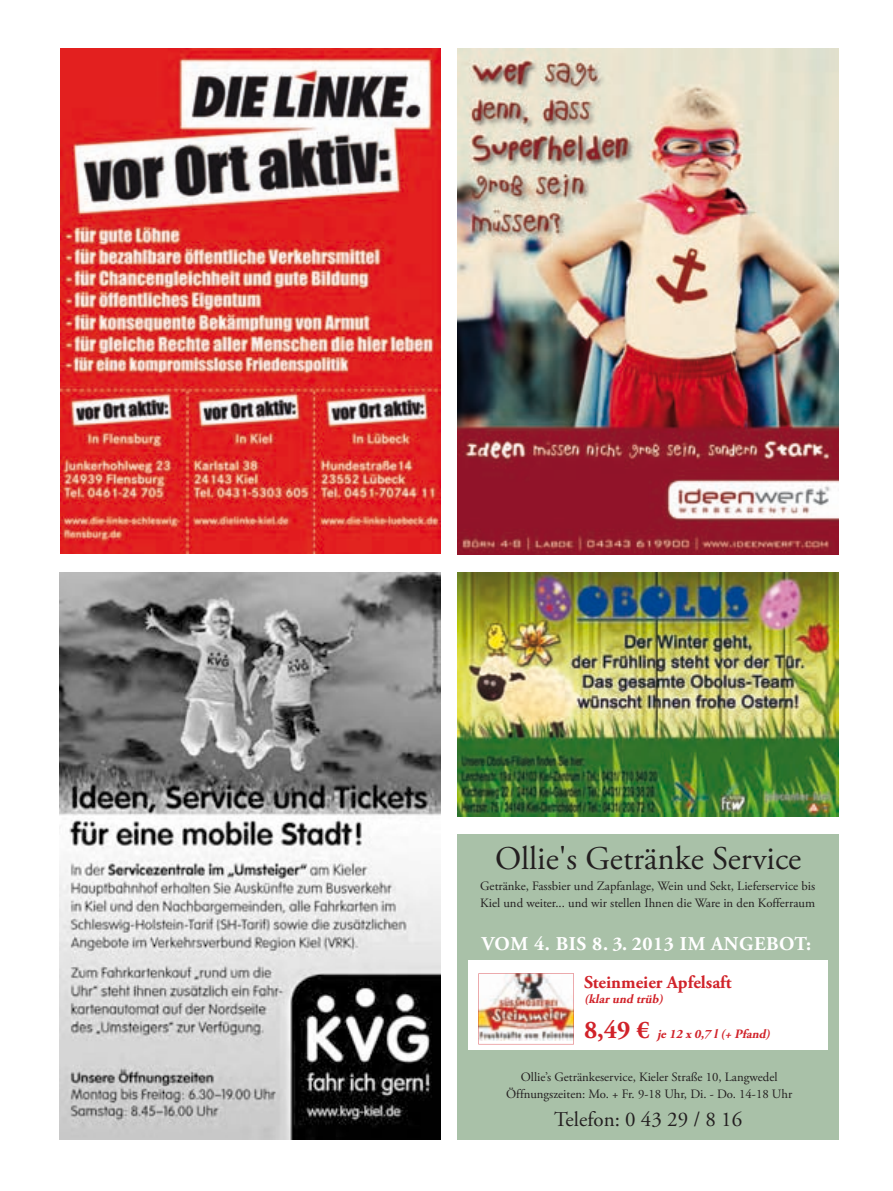
<style>
.page{position:relative;width:893px;height:1191px;background:#fff}
.page>*{position:absolute;margin:0;border:0;box-sizing:border-box;transform-origin:0 0}
.t1{font:33px "Adobe Garamond Pro";color:#231f20}
.t2{font:21px "Adobe Garamond Pro";color:#231f20}
.t3{font:700 19.5px "Adobe Garamond Pro";letter-spacing:.03em;color:#fff}
.t4{font:700 18px "Adobe Garamond Pro";color:#d1232a}
.t5{font:12.75px/17.1px "Adobe Garamond Pro";color:#231f20}
.t6{font:italic 700 12.75px "Adobe Garamond Pro";color:#d1232a}
.s1{font-style:normal;font-size:25.5px}
</style>
<div class="page">
<img style="left:458px;top:49px;width:381px;height:505px">
<img style="left:458px;top:572px;width:381px;height:244px">
<img style="left:61px;top:49px;width:380px;height:504px">
<img style="left:60px;top:572px;width:381px;height:567px">
<div style="left:458px;top:834px;width:381px;height:306px;background:#a9c1a8"></div>
<div style="left:468px;top:960px;width:360px;height:89px;background:#fff"></div>
<img style="left:478px;top:973px;width:96px;height:71px">
<h1 class="t1" style="left:495px;top:838px;width:308px">Ollie's Getränke Service</h1>
<p class="t5" style="left:480px;top:877px;width:336px">Getränke, Fassbier und Zapfanlage, Wein und Sekt, Lieferservice bis<br>Kiel und weiter... und wir stellen Ihnen die Ware in den Kofferraum</p>
<h3 class="t3" style="left:482px;top:932px;width:331px">VOM 4. BIS 8. 3. 2013 IM ANGEBOT:</h3>
<h3 class="t4" style="left:584px;top:972px;width:149px">Steinmeier Apfelsaft</h3>
<p class="t6" style="left:584px;top:991px;width:83px">(klarund trüb)</p>
<p class="t6" style="left:584px;top:1026px;width:190px"><span class="s1">8 , 4 9 €</span> je12 x 0,7 l(+ Pfand)</p>
<p class="t5" style="left:506px;top:1069px;width:288px;text-align:center">Ollie’s Getränkeservice, Kieler Straße 10, Langwedel<br>Öffnungszeiten: Mo. + Fr. 9-18 Uhr, Di. - Do. 14-18 Uhr</p>
<h2 class="t2" style="left:554px;top:1106px;width:190px">Telefon: 0 43 29 / 8 16</h2>
</div>
